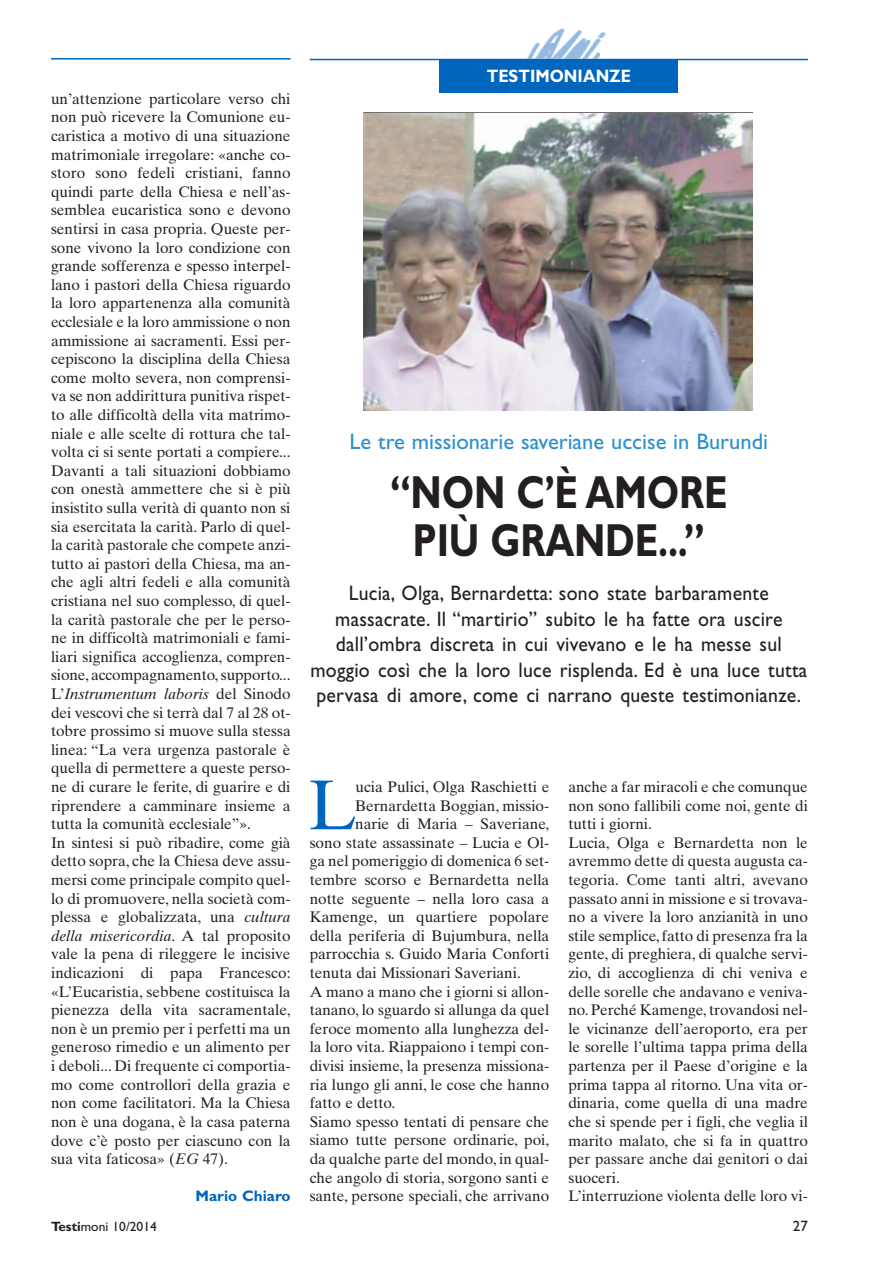
<style>
.page{position:relative;width:893px;height:1263px;background:#fff}
.page>*{position:absolute;margin:0;border:0;box-sizing:border-box;transform-origin:0 0}
.t1{font:70.5px "Times Ten";color:#0065bd}
.t2{font:700 46.5px/48px "Gill Sans";letter-spacing:-.005em;color:#231f20;text-align:center;scale:.8 1}
.t3{font:22.5px "Gill Sans";color:#2c90cf}
.t4{font:21px/25.5px "Gill Sans";letter-spacing:.01em;color:#231f20;text-align:center;scale:.94 1}
.t5{font:700 18px "Gill Sans";color:#fff;scale:.9 1}
.t6{font:15.3px/18.6px "Times Ten";color:#231f20}
.t7{font:700 15.3px "Gill Sans";color:#0065bd}
.t8{font:15px "Gill Sans";color:#231f20}
.t9{font:13.5px "Gill Sans";color:#231f20}
.s1{font-style:italic}
.s2{font-weight:700}
</style>
<div class="page">
<hr style="left:51px;top:58px;width:240px;height:2px;background:#0065bd">
<hr style="left:310px;top:59px;width:498px;height:1px;background:#0065bd">
<img style="left:495px;top:28px;width:144px;height:31px">
<div style="left:439px;top:59px;width:239px;height:33px;background:#0065bd"></div>
<img style="left:364px;top:113px;width:388px;height:297px">
<p class="t6" style="left:51px;top:91px;width:241px">un’attenzione particolare verso chi non può ricevere la Comunione eu&shy;caristica a motivo di una situazione matrimoniale irregolare: «anche co&shy;storo sono fedeli cristiani, fanno quindi parte della Chiesa e nell’as&shy;semblea eucaristica sono e devono sentirsi in casa propria. Queste per&shy;sone vivono la loro condizione con grande sofferenza e spesso interpel&shy;lano i pastori della Chiesa riguardo la loro appartenenza alla comunità ecclesiale e la loro ammissione o non ammissione ai sacramenti. Essi per&shy;cepiscono la disciplina della Chiesa come molto severa, non comprensi&shy;va se non addirittura punitiva rispet&shy;to alle difficoltà della vita matrimo&shy;niale e alle scelte di rottura che tal&shy;volta ci si sente portati a compiere...<br>Davanti a tali situazioni dobbiamo con onestà ammettere che si è più insistito sulla verità di quanto non si sia esercitata la carità. Parlo di quel&shy;la carità pastorale che compete anzi&shy;tutto ai pastori della Chiesa, ma an&shy;che agli altri fedeli e alla comunità cristiana nel suo complesso, di quel&shy;la carità pastorale che per le perso&shy;ne in difficoltà matrimoniali e fami&shy;liari significa accoglienza, compren&shy;sione, accompagnamento, supporto...<br>L’<span class="s1">Instrumentum laboris</span> del Sinodo dei vescovi che si terrà dal 7 al 28 ot&shy;tobre prossimo si muove sulla stessa linea: “La vera urgenza pastorale è quella di permettere a queste perso&shy;ne di curare le ferite, di guarire e di riprendere a camminare insieme a tutta la comunità ecclesiale”».<br>In sintesi si può ribadire, come già detto sopra, che la Chiesa deve assu&shy;mersi come principale compito quel&shy;lo di promuovere, nella società com&shy;plessa e globalizzata, una <span class="s1">cultura della misericordia</span>. A tal proposito vale la pena di rileggere le incisive indicazioni di papa Francesco: «L’Eucaristia, sebbene costituisca la pienezza della vita sacramentale, non è un premio per i perfetti ma un generoso rimedio e un alimento per i deboli... Di frequente ci comportia&shy;mo come controllori della grazia e non come facilitatori. Ma la Chiesa non è una dogana, è la casa paterna dove c’è posto per ciascuno con la sua vita faticosa» (<span class="s1">EG</span> 47).</p>
<p class="t7" style="left:196px;top:1191px;width:96px">Mario Chiaro</p>
<p class="t5" style="left:487px;top:70px;width:162px">TESTIMONIANZE</p>
<h3 class="t3" style="left:350px;top:434px;width:420px">Le tre missionarie saveriane uccise in Burundi</h3>
<h2 class="t2" style="left:390px;top:473px;width:424px">“NON C’È AMORE<br>PIÙ GRANDE...”</h2>
<p class="t4" style="left:310px;top:583px;width:530px">Lucia, Olga, Bernardetta: sono state barbaramente massacrate. Il “martirio” subito le ha fatte ora uscire dall’ombra discreta in cui vivevano e le ha messe sul moggio così che la loro luce risplenda. Ed è una luce tutta pervasa di amore, come ci narrano queste testimonianze.</p>
<h1 class="t1" style="left:308px;top:779px;width:49px">L</h1>
<p class="t6" style="left:356px;top:779px;width:195px">ucia Pulici, Olga Raschietti e</p>
<p class="t6" style="left:355px;top:798px;width:195px">Bernardetta Boggian, missio-</p>
<p class="t6" style="left:355px;top:816px;width:195px">narie di Maria – Saveriane,</p>
<p class="t6" style="left:310px;top:835px;width:241px">sono state assassinate – Lucia e Ol-</p>
<p class="t6" style="left:310px;top:853px;width:241px">ga nel pomeriggio di domenica 6 set-</p>
<p class="t6" style="left:310px;top:872px;width:241px">tembre scorso e Bernardetta nella</p>
<p class="t6" style="left:310px;top:891px;width:241px">notte seguente – nella loro casa a</p>
<p class="t6" style="left:310px;top:909px;width:241px">Kamenge, un quartiere popolare</p>
<p class="t6" style="left:310px;top:928px;width:241px">della periferia di Bujumbura, nella</p>
<p class="t6" style="left:310px;top:946px;width:241px">parrocchia s. Guido Maria Conforti</p>
<p class="t6" style="left:310px;top:965px;width:213px">tenuta dai Missionari Saveriani.</p>
<p class="t6" style="left:310px;top:984px;width:241px">A mano a mano che i giorni si allon-</p>
<p class="t6" style="left:310px;top:1002px;width:241px">tanano, lo sguardo si allunga da quel</p>
<p class="t6" style="left:310px;top:1021px;width:241px">feroce momento alla lunghezza del-</p>
<p class="t6" style="left:310px;top:1039px;width:241px">la loro vita. Riappaiono i tempi con-</p>
<p class="t6" style="left:310px;top:1058px;width:241px">divisi insieme, la presenza missiona-</p>
<p class="t6" style="left:310px;top:1077px;width:241px">ria lungo gli anni, le cose che hanno</p>
<p class="t6" style="left:310px;top:1095px;width:87px">fatto e detto.</p>
<p class="t6" style="left:310px;top:1114px;width:241px">Siamo spesso tentati di pensare che</p>
<p class="t6" style="left:310px;top:1132px;width:241px">siamo tutte persone ordinarie, poi,</p>
<p class="t6" style="left:310px;top:1151px;width:241px">da qualche parte del mondo, in qual-</p>
<p class="t6" style="left:310px;top:1170px;width:241px">che angolo di storia, sorgono santi e</p>
<p class="t6" style="left:310px;top:1188px;width:241px">sante, persone speciali, che arrivano</p>
<p class="t6" style="left:568px;top:779px;width:241px">anche a far miracoli e che comunque non sono fallibili come noi, gente di tutti i giorni.<br>Lucia, Olga e Bernardetta non le avremmo dette di questa augusta ca&shy;tegoria. Come tanti altri, avevano passato anni in missione e si trovava&shy;no a vivere la loro anzianità in uno stile semplice, fatto di presenza fra la gente, di preghiera, di qualche servi&shy;zio, di accoglienza di chi veniva e delle sorelle che andavano e veniva&shy;no. Perché Kamenge, trovandosi nel&shy;le vicinanze dell’aeroporto, era per le sorelle l’ultima tappa prima della partenza per il Paese d’origine e la prima tappa al ritorno. Una vita or&shy;dinaria, come quella di una madre che si spende per i figli, che veglia il marito malato, che si fa in quattro per passare anche dai genitori o dai suoceri.<br>L’interruzione violenta delle loro vi-</p>
<p class="t9" style="left:51px;top:1222px;width:107px"><span class="s2">Testi</span>moni 10/2014</p>
<p class="t8" style="left:793px;top:1221px;width:16px">27</p>
</div>
